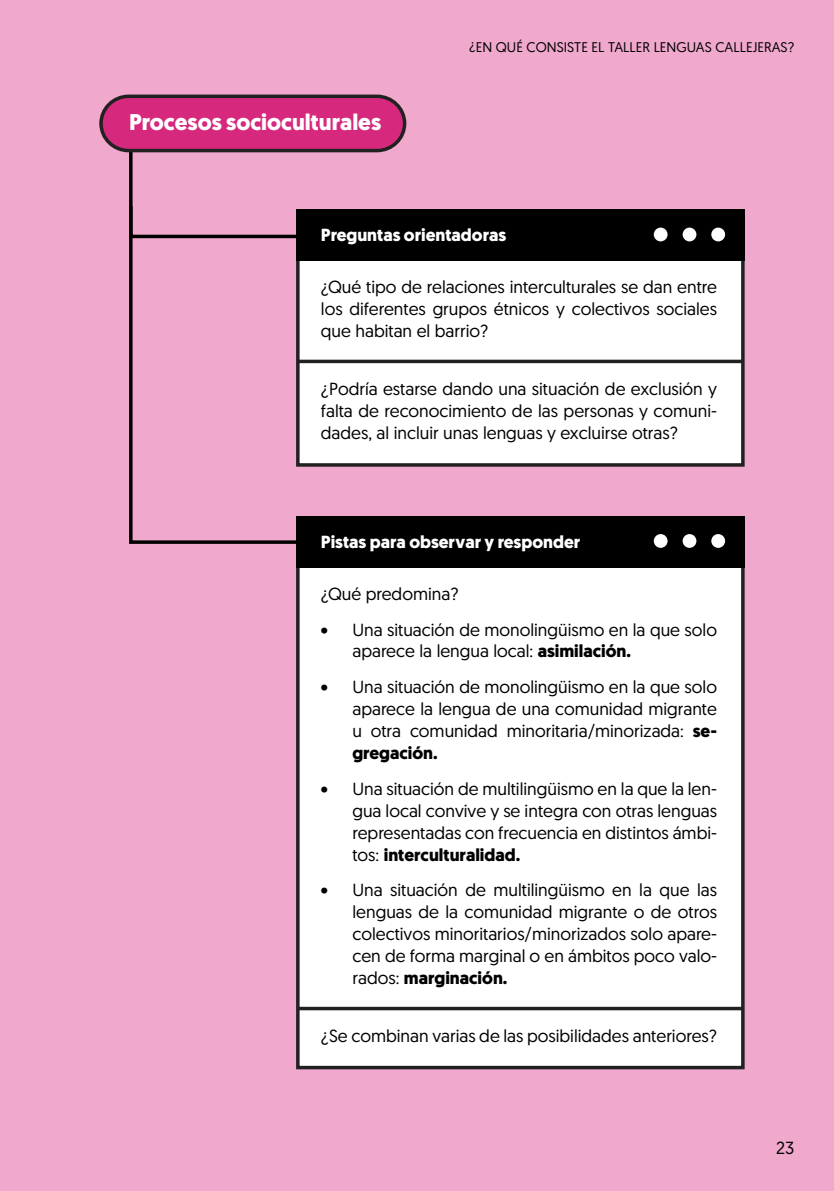
<style>
.page{position:relative;width:834px;height:1191px;background:#fff}
.page>*{position:absolute;margin:0;border:0;box-sizing:border-box;transform-origin:0 0}
.t1{font:700 22.75px "Geomanist";color:#fff}
.t2{font:17.5px/21.9px "Geomanist";color:#000;text-align:justify}
.t3{font:700 17.5px "Geomanist";color:#fff}
.t4{font:14px "Geomanist";color:#000}
.s1{font-weight:700}
</style>
<div class="page">
<div style="left:0;top:0;width:833px;height:1191px;background:#f0a8cc"></div>
<svg style="left:127px;top:152px;width:210px;height:51px"></svg>
<svg style="left:129px;top:203px;width:208px;height:341px"></svg>
<div style="left:101px;top:96px;width:303px;height:55px;background:#d6297d;border-radius:27px"></div>
<div style="left:99px;top:95px;width:307px;height:57px;border:4px solid #212121;border-radius:27px"></div>
<div style="left:296px;top:241px;width:448px;height:226px;background:#fff;border:4px solid #212121"></div>
<div style="left:296px;top:548px;width:448px;height:521px;background:#fff;border:4px solid #212121"></div>
<div style="left:296px;top:210px;width:448px;height:51px;background:#000"></div>
<div style="left:296px;top:516px;width:448px;height:51px;background:#000"></div>
<hr style="left:298px;top:360px;width:445px;height:3px;background:#212121">
<svg style="left:298px;top:1006px;width:445px;height:4px;background:#4d4d4d"></svg>
<div style="left:653px;top:228px;width:14px;height:13px;background:#fff;border-radius:50%"></div>
<div style="left:682px;top:228px;width:14px;height:13px;background:#fff;border-radius:50%"></div>
<div style="left:711px;top:228px;width:14px;height:13px;background:#fff;border-radius:50%"></div>
<div style="left:653px;top:534px;width:14px;height:14px;background:#fff;border-radius:50%"></div>
<div style="left:682px;top:534px;width:14px;height:14px;background:#fff;border-radius:50%"></div>
<div style="left:711px;top:534px;width:14px;height:14px;background:#fff;border-radius:50%"></div>
<h1 class="t1" style="left:129px;top:107px;width:253px">Procesos socioculturales</h1>
<p class="t4" style="left:469px;top:38px;width:326px">¿EN QUÉ CONSISTE EL TALLER LENGUAS CALLEJERAS?</p>
<p class="t3" style="left:321px;top:224px;width:187px">Preguntas orientadoras</p>
<p class="t2" style="left:321px;top:276px;width:397px">¿Qué tipo de relaciones interculturales se dan entre los diferentes grupos étnicos y colectivos sociales que habitan el barrio?</p>
<p class="t2" style="left:321px;top:377px;width:397px">¿Podría estarse dando una situación de exclusión y falta de reconocimiento de las personas y comuni&shy;dades, al incluir unas lenguas y excluirse otras?</p>
<p class="t3" style="left:321px;top:530px;width:261px">Pistas para observar y responder</p>
<p class="t2" style="left:321px;top:582px;width:139px">¿Qué predomina?</p>
<p class="t2" style="left:352px;top:618px;width:366px;text-indent:-32px">• Una situación de monolingüismo en la que solo aparece la lengua local: <span class="s1">asimilación.</span></p>
<p class="t2" style="left:352px;top:676px;width:366px;text-indent:-32px">• Una situación de monolingüismo en la que solo aparece la lengua de una comunidad migrante u otra comunidad minoritaria/minorizada: <span class="s1">se&shy;gregación.</span></p>
<p class="t2" style="left:352px;top:777px;width:366px;text-indent:-32px">• Una situación de multilingüismo en la que la len&shy;gua local convive y se integra con otras lenguas representadas con frecuencia en distintos ámbi&shy;tos: <span class="s1">interculturalidad.</span></p>
<p class="t2" style="left:352px;top:879px;width:366px;text-indent:-32px">• Una situación de multilingüismo en la que las lenguas de la comunidad migrante o de otros colectivos minoritarios/minorizados solo apare&shy;cen de forma marginal o en ámbitos poco valo&shy;rados: <span class="s1">marginación.</span></p>
<p class="t2" style="left:321px;top:1024px;width:397px">¿Se combinan varias de las posibilidades anteriores?</p>
<p class="t2" style="left:776px;top:1136px;width:20px">23</p>
</div>
